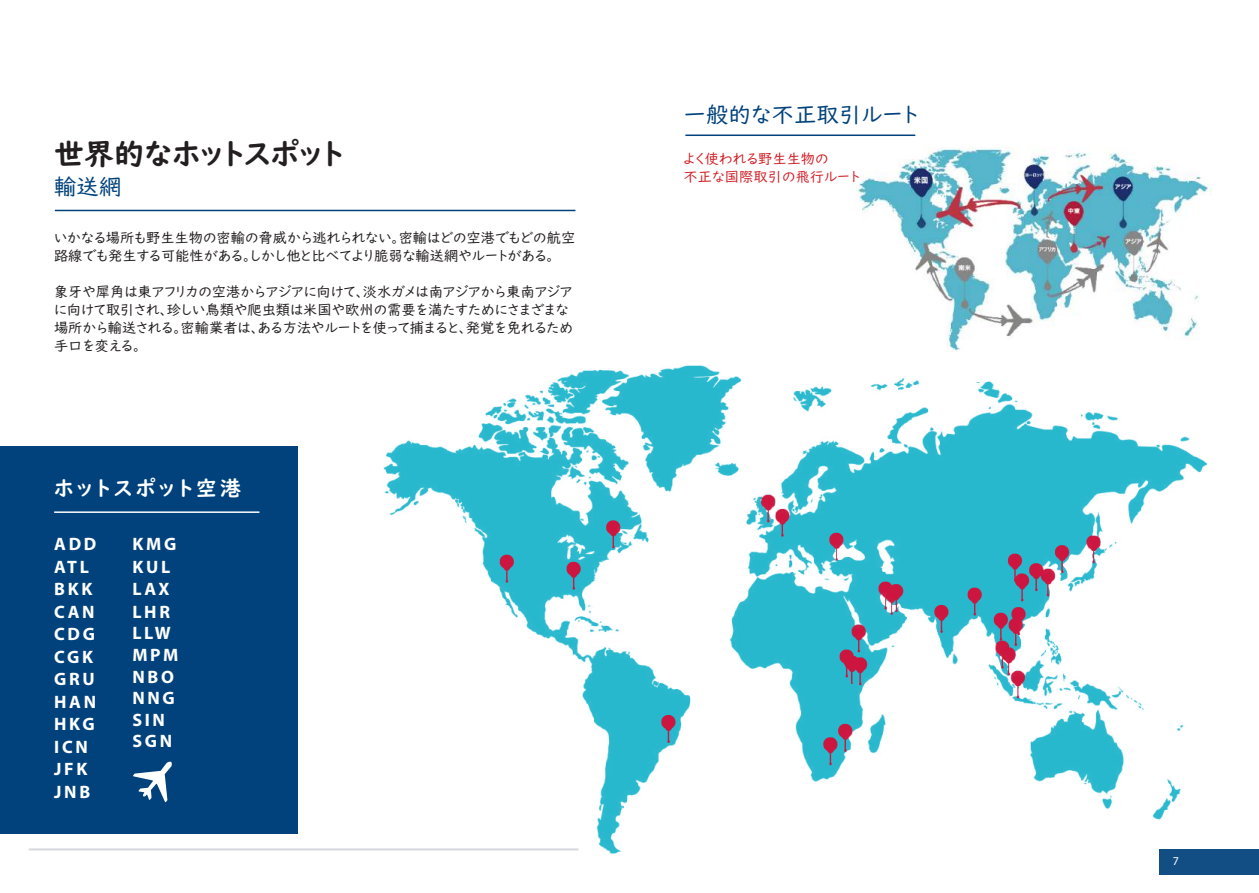
<style>
.page{position:relative;width:1259px;height:893px;background:#fff}
.page>*{position:absolute;margin:0;border:0;box-sizing:border-box;transform-origin:0 0}
.t1{font:30px "UD Digi Kyokasho NK B";color:#231f20}
.t2{font:22.5px "UD Digi Kyokasho NK R";color:#01427c}
.t3{font:21px "UD Digi Kyokasho NK B";letter-spacing:.15em;color:#fff}
.t4{font:700 18px/22.5px "Myriad Pro";letter-spacing:.15em;color:#fff}
.t5{font:14.25px/18px "UD Digi Kyokasho NK R";color:#231f20}
.t6{font:14.25px/18px "UD Digi Kyokasho NK R";color:#d1232a}
.t7{font:12px "Myriad Pro";color:#fff}
</style>
<div class="page">
<hr style="left:55px;top:210px;width:520px;height:1px;background:#01427c">
<img style="left:361px;top:365px;width:847px;height:489px">
<div style="left:0;top:446px;width:298px;height:388px;background:#01427c"></div>
<hr style="left:54px;top:511px;width:205px;height:2px;background:#fff">
<svg style="left:133px;top:762px;width:39px;height:40px"></svg>
<div style="left:1159px;top:849px;width:100px;height:26px;background:#124e84"></div>
<hr style="left:29px;top:848px;width:549px;height:2px;background:#778594">
<svg style="left:844px;top:654px;width:16px;height:30px"></svg>
<img style="left:852px;top:134px;width:360px;height:218px">
<hr style="left:685px;top:135px;width:230px;height:1px;background:#01427c">
<h1 class="t1" style="left:54px;top:136px;width:291px">世界的なホットスポット</h1>
<h2 class="t2" style="left:54px;top:174px;width:69px">輸送網</h2>
<p class="t5" style="left:54px;top:229px;width:523px">いかなる場所も野生生物の密輸の脅威から逃れられない。密輸はどの空港でもどの航空路線でも発生する可能性がある。しかし他と比べてより脆弱な輸送網やルートがある。</p>
<p class="t5" style="left:54px;top:283px;width:521px">象牙や犀角は東アフリカの空港からアジアに向けて、淡水ガメは南アジアから東南アジアに向けて取引され、珍しい鳥類や爬虫類は米国や欧州の需要を満たすためにさまざまな場所から輸送される。密輸業者は、ある方法やルートを使って捕まると、発覚を免れるため手口を変える。</p>
<h3 class="t3" style="left:54px;top:475px;width:188px">ホットスポット空港</h3>
<p class="t4" style="left:54px;top:532px;width:44px">ADD<br>ATL<br>BKK<br>CAN<br>CDG<br>CGK<br>GRU<br>HAN<br>HKG<br>ICN<br>JFK<br>JNB</p>
<p class="t4" style="left:132px;top:533px;width:48px;line-height:21.9px">KMG<br>KUL<br>LAX<br>LHR<br>LLW<br>MPM<br>NBO<br>NNG<br>SIN<br>SGN</p>
<h2 class="t2" style="left:683px;top:102px;width:236px">一般的な不正取引ルート</h2>
<p class="t6" style="left:683px;top:150px;width:178px">よく使われる野生生物の<br>不正な国際取引の飛行ルート</p>
<p class="t7" style="left:1172px;top:853px;width:8px">7</p>
</div>
